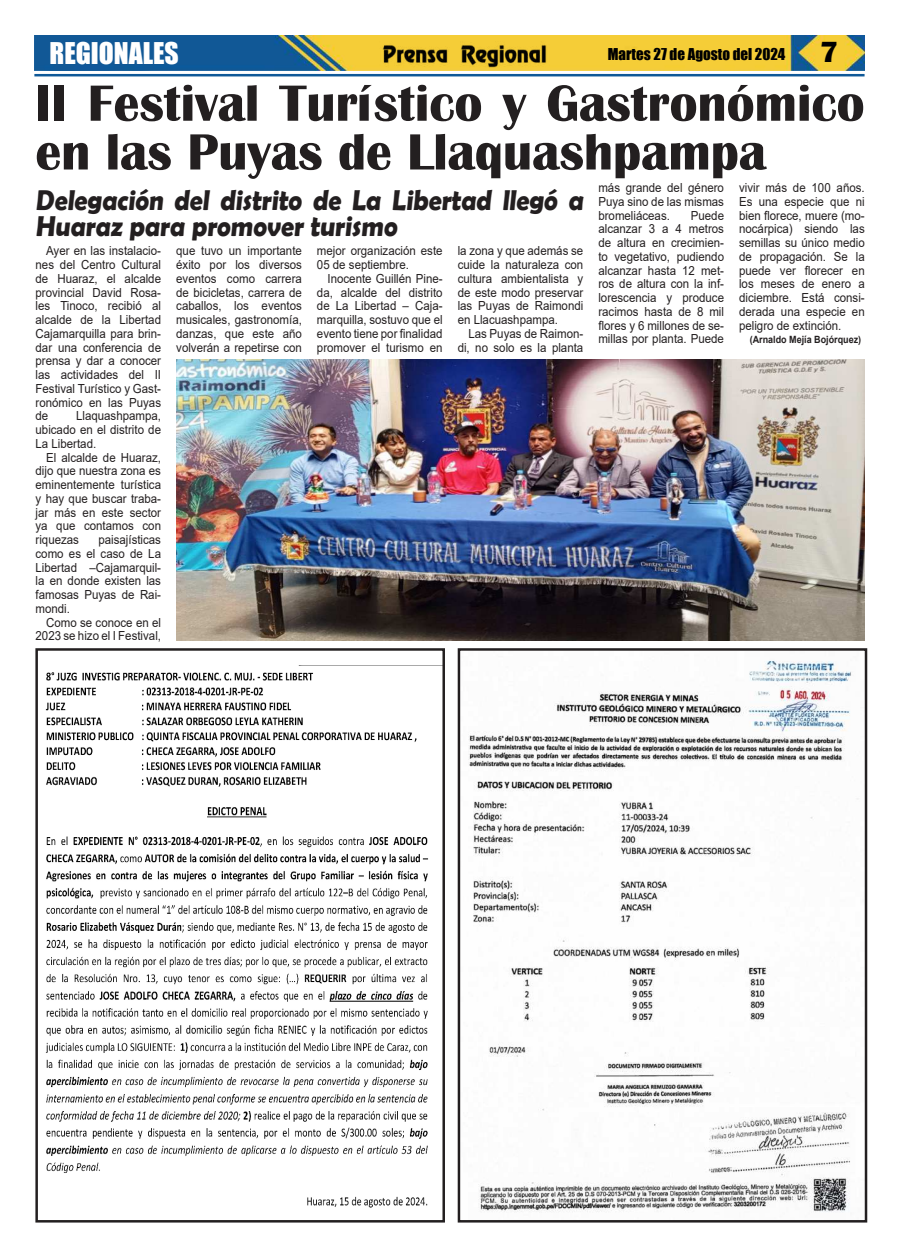
<style>
.page{position:relative;width:900px;height:1258px;background:#fff}
.page>*{position:absolute;margin:0;border:0;box-sizing:border-box;transform-origin:0 0}
.t1{font:700 52.62px/48.8px "Britannic";color:#231f20}
.t2{font:700 28.75px/26.2px "Berlin Sans FB Demi";color:#231f20;scale:.9 1}
.t3{font:27.5px "Impact";color:#fff}
.t4{font:15px "Impact";color:#000}
.t5{font:12.5px/13.8px "Arial";color:#231f20;text-align:justify;scale:.92 1}
.t6{font:700 10px "Arial";color:#231f20;scale:.9 1}
.s1{font-family:"Britannic";font-weight:700;font-size:30px}
</style>
<div class="page">
<img style="left:34px;top:35px;width:831px;height:35px">
<hr style="left:34px;top:74px;width:831px;height:2px;background:#0f5998">
<img style="left:380px;top:41px;width:169px;height:27px">
<img style="left:176px;top:360px;width:689px;height:281px">
<img style="left:45px;top:665px;width:397px;height:543px">
<div style="left:35px;top:648px;width:410px;height:574px;border:2px solid #231f20"></div>
<img style="left:468px;top:660px;width:390px;height:552px">
<div style="left:458px;top:648px;width:409px;height:574px;border:2px solid #231f20"></div>
<h3 class="t3" style="left:50px;top:38px;width:131px">REGIONALES</h3>
<p class="t4" style="left:608px;top:48px;width:232px">Martes 27 de Agosto del 2024 <span class="s1">7</span></p>
<h1 class="t1" style="left:35px;top:79px;width:831px">II Festival Turístico y Gastronómico en las Puyas de Llaquashpampa</h1>
<h2 class="t2" style="left:36px;top:189px;width:613px">Delegación del distrito de La Libertad llegó a<br>Huaraz para promover turismo</h2>
<p class="t5" style="left:36px;top:244px;width:138px;text-indent:11px">Ayer en las instalacio&shy;nes del Centro Cultural de Huaraz, el alcalde provincial David Rosa&shy;les Tinoco, recibió al alcalde de la Libertad Cajamarquilla para brin&shy;dar una conferencia de prensa y dar a conocer las actividades del II Festival Turístico y Gast&shy;ronómico en las Puyas de</p>
<p class="t5" style="left:36px;top:409px;width:138px;text-indent:40px">Llaquashpampa, ubicado en el distrito de La Libertad.</p>
<p class="t5" style="left:36px;top:450px;width:138px;text-indent:11px">El alcalde de Huaraz, dijo que nuestra zona es eminentemente turística y hay que buscar traba&shy;jar más en este sector ya que contamos con riquezas</p>
<p class="t5" style="left:36px;top:533px;width:138px;text-indent:63px">paisajísticas como es el caso de La Libertad –Cajamarquil&shy;la en donde existen las famosas Puyas de Rai&shy;mondi.</p>
<p class="t5" style="left:36px;top:615px;width:138px;text-align:right">Como se conoce en el<br>2023 se hizo el I Festival,</p>
<p class="t5" style="left:176px;top:244px;width:138px">que tuvo un importante éxito por los diversos eventos como carrera de bicicletas, carrera de caballos, los eventos musicales, gastronomía, danzas, que este año volverán a repetirse con</p>
<p class="t5" style="left:317px;top:244px;width:138px">mejor organización este<br>05 de septiembre.</p>
<p class="t5" style="left:317px;top:272px;width:138px;text-indent:11px">Inocente Guillén Pine&shy;da, alcalde del distrito de La Libertad – Caja&shy;marquilla, sostuvo que el evento tiene por 昀椀nalidad promover el turismo en</p>
<p class="t5" style="left:458px;top:244px;width:138px">la zona y que además se cuide la naturaleza con cultura ambientalista y de este modo preservar las Puyas de Raimondi en Llacuashpampa.</p>
<p class="t5" style="left:458px;top:327px;width:138px;text-align:right">Las Puyas de Raimon&shy;di, no solo es la planta</p>
<p class="t5" style="left:598px;top:181px;width:138px">más grande del género Puya sino de las mismas bromeliáceas.</p>
<p class="t5" style="left:598px;top:208px;width:138px;text-indent:92px">Puede alcanzar 3 a 4 metros de altura en crecimien&shy;to vegetativo, pudiendo alcanzar hasta 12 met&shy;ros de altura con la inf&shy;lorescencia y produce racimos hasta de 8 mil昀氀ores y 6 millones de se&shy;millas por planta. Puede</p>
<p class="t5" style="left:739px;top:181px;width:138px">vivir más de 100 años.<br>Es una especie que ni bien 昀氀orece, muere (mo&shy;nocárpica) siendo las semillas su único medio de propagación. Se la puede ver 昀氀orecer en los meses de enero a diciembre. Está consi&shy;derada una especie en peligro de extinción.</p>
<p class="t6" style="left:750px;top:336px;width:125px">(Arnaldo Mejía Bojórquez)</p>
</div>
